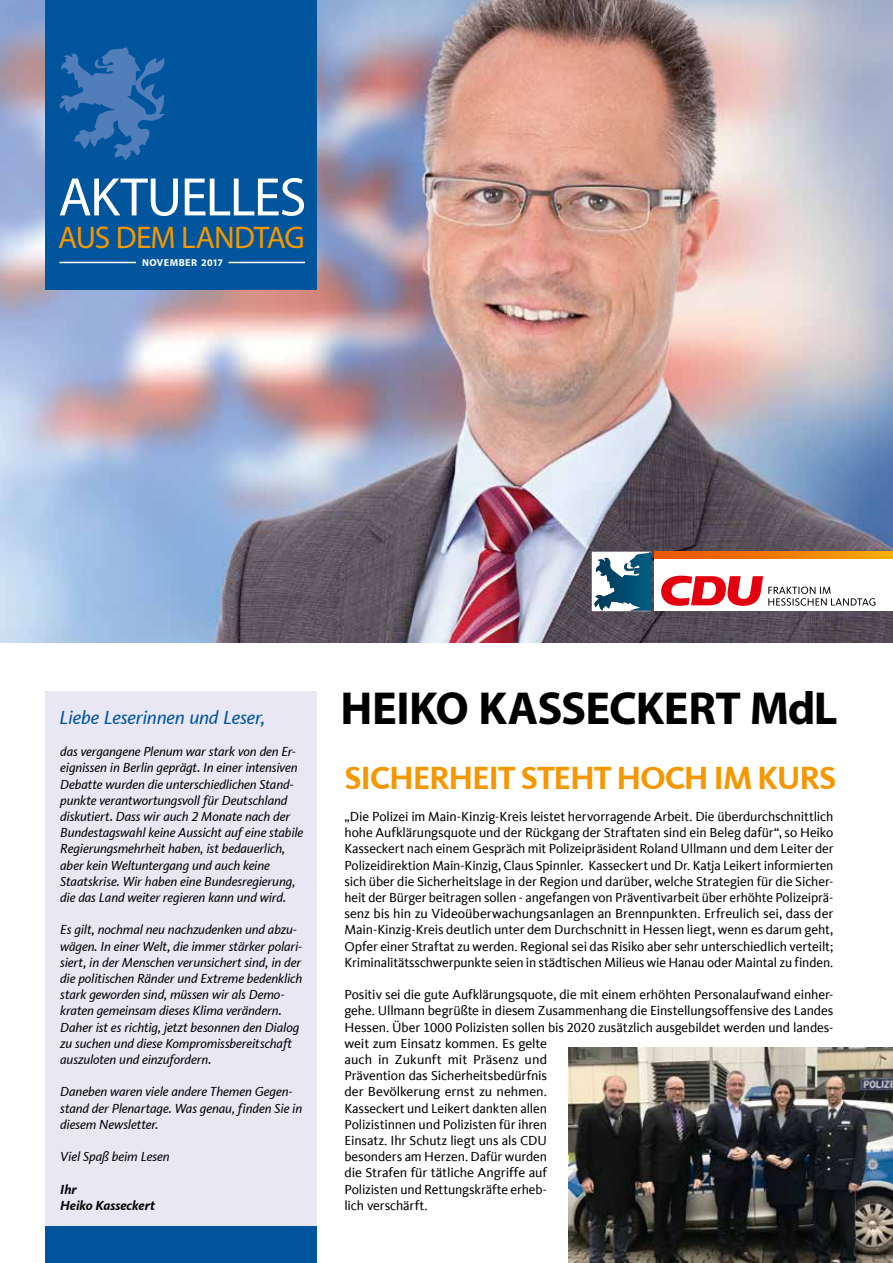
<style>
.page{position:relative;width:893px;height:1263px;background:#fff}
.page>*{position:absolute;margin:0;border:0;box-sizing:border-box;transform-origin:0 0}
.t1{font:54.75px "Myriad Pro";letter-spacing:-.03em;color:#fff}
.t2{font:700 46.5px "Myriad Pro";letter-spacing:-.015em;color:#000}
.t3{font:700 33px "CDU Kievit Tab";letter-spacing:-.035em;color:#f49700}
.t4{font:31.35px "Myriad Pro";letter-spacing:-.03em;color:#f49700}
.t5{font:italic 19.5px "CDU Kievit Tab";letter-spacing:-.015em;color:#00559d}
.t6{font:13.5px/16.2px "CDU Kievit Tab";letter-spacing:-.01em;color:#000;text-align:justify}
.t7{font:italic 13.5px/16.2px "CDU Kievit Tab";letter-spacing:-.01em;color:#000}
.t8{font:italic 700 13.5px/16.2px "CDU Kievit Tab";letter-spacing:-.005em;color:#000}
.t9{font:700 10.2px "Myriad Pro";letter-spacing:.04em;color:#fff}
</style>
<div class="page">
<img style="left:0;top:0;width:893px;height:643px">
<div style="left:46px;top:0;width:271px;height:289px;background:#00559d"></div>
<div style="left:46px;top:1226px;width:271px;height:37px;background:#00559d"></div>
<svg style="left:59px;top:47px;width:106px;height:113px"></svg>
<div style="left:46px;top:691px;width:271px;height:535px;background:#e8e7f3"></div>
<div style="left:655px;top:558px;width:238px;height:53px;background:#fff"></div>
<svg style="left:655px;top:552px;width:238px;height:6px"></svg>
<svg style="left:661px;top:576px;width:214px;height:30px"></svg>
<img style="left:593px;top:552px;width:58px;height:59px">
<hr style="left:60px;top:262px;width:76px;height:1px;background:#fff">
<hr style="left:228px;top:262px;width:77px;height:1px;background:#fff">
<img style="left:568px;top:1048px;width:325px;height:215px">
<h1 class="t1" style="left:58px;top:163px;width:250px">AKTUELLES</h1>
<h3 class="t4" style="left:58px;top:218px;width:248px">AUS DEM LANDTAG</h3>
<p class="t9" style="left:142px;top:256px;width:83px">NOVEMBER 2017</p>
<h3 class="t5" style="left:60px;top:706px;width:207px">Liebe Leserinnen und Leser,</h3>
<p class="t7" style="left:60px;top:744px;width:245px">das vergangene Plenum war stark von den Er&shy;eignissen in Berlin geprägt. In einer intensiven Debatte wurden die unterschiedlichen Stand&shy;punkte verantwortungsvoll für Deutschland diskutiert. Dass wir auch 2 Monate nach der Bundestagswahl keine Aussicht auf eine stabile Regierungsmehrheit haben, ist bedauerlich, aber kein Weltuntergang und auch keine Staatskrise. Wir haben eine Bundesregierung, die das Land weiter regieren kann und wird.</p>
<p class="t7" style="left:60px;top:922px;width:244px">Es gilt, nochmal neu nachzudenken und abzu&shy;wägen. In einer Welt, die immer stärker polari&shy;siert, in der Menschen verunsichert sind, in der die politischen Ränder und Extreme bedenklich stark geworden sind, müssen wir als Demo&shy;kraten gemeinsam dieses Klima verändern.<br>Daher ist es richtig, jetzt besonnen den Dialog zu suchen und diese Kompromissbereitschaft auszuloten und einzufordern.</p>
<p class="t7" style="left:60px;top:1084px;width:244px">Daneben waren viele andere Themen Gegen&shy;stand der Plenartage. Was genau, finden Sie in diesem Newsletter.</p>
<p class="t7" style="left:60px;top:1149px;width:111px">Viel Spaß beim Lesen</p>
<p class="t8" style="left:60px;top:1181px;width:96px">Ihr<br>Heiko Kasseckert</p>
<h2 class="t2" style="left:341px;top:678px;width:499px">HEIKO KASSECKERT MdL</h2>
<h3 class="t3" style="left:344px;top:758px;width:494px">SICHERHEIT STEHT HOCH IM KURS</h3>
<p class="t6" style="left:344px;top:808px;width:491px">„Die Polizei im Main-Kinzig-Kreis leistet hervorragende Arbeit. Die überdurchschnittlich hohe Aufklärungsquote und der Rückgang der Straftaten sind ein Beleg dafür“, so Heiko Kasseckert nach einem Gespräch mit Polizeipräsident Roland Ullmann und dem Leiter der Polizeidirektion Main-Kinzig, Claus Spinnler. Kasseckert und Dr. Katja Leikert informierten sich über die Sicherheitslage in der Region und darüber, welche Strategien für die Sicher&shy;heit der Bürger beitragen sollen - angefangen von Präventivarbeit über erhöhte Polizeiprä&shy;senz bis hin zu Videoüberwachungsanlagen an Brennpunkten. Erfreulich sei, dass der Main-Kinzig-Kreis deutlich unter dem Durchschnitt in Hessen liegt, wenn es darum geht, Opfer einer Straftat zu werden. Regional sei das Risiko aber sehr unterschiedlich verteilt; Kriminalitätsschwerpunkte seien in städtischen Milieus wie Hanau oder Maintal zu finden.</p>
<p class="t6" style="left:344px;top:987px;width:490px;text-align:left">Positiv sei die gute Aufklärungsquote, die mit einem erhöhten Personalaufwand einher&shy;gehe. Ullmann begrüßte in diesem Zusammenhang die Einstellungsoffensive des Landes Hessen. Über 1000 Polizisten sollen bis 2020 zusätzlich ausgebildet werden und landes&shy;weit zum Einsatz kommen. Es gelte<br>auch in Zukunft mit Präsenz und<br>Prävention das Sicherheitsbedürfnis<br>der Bevölkerung ernst zu nehmen.<br>Kasseckert und Leikert dankten allen<br>Polizistinnen und Polizisten für ihren<br>Einsatz. Ihr Schutz liegt uns als CDU<br>besonders am Herzen. Dafür wurden<br>die Strafen für tätliche Angriffe auf<br>Polizisten und Rettungskräfte erheb-<br>lich verschärft.</p>
</div>
